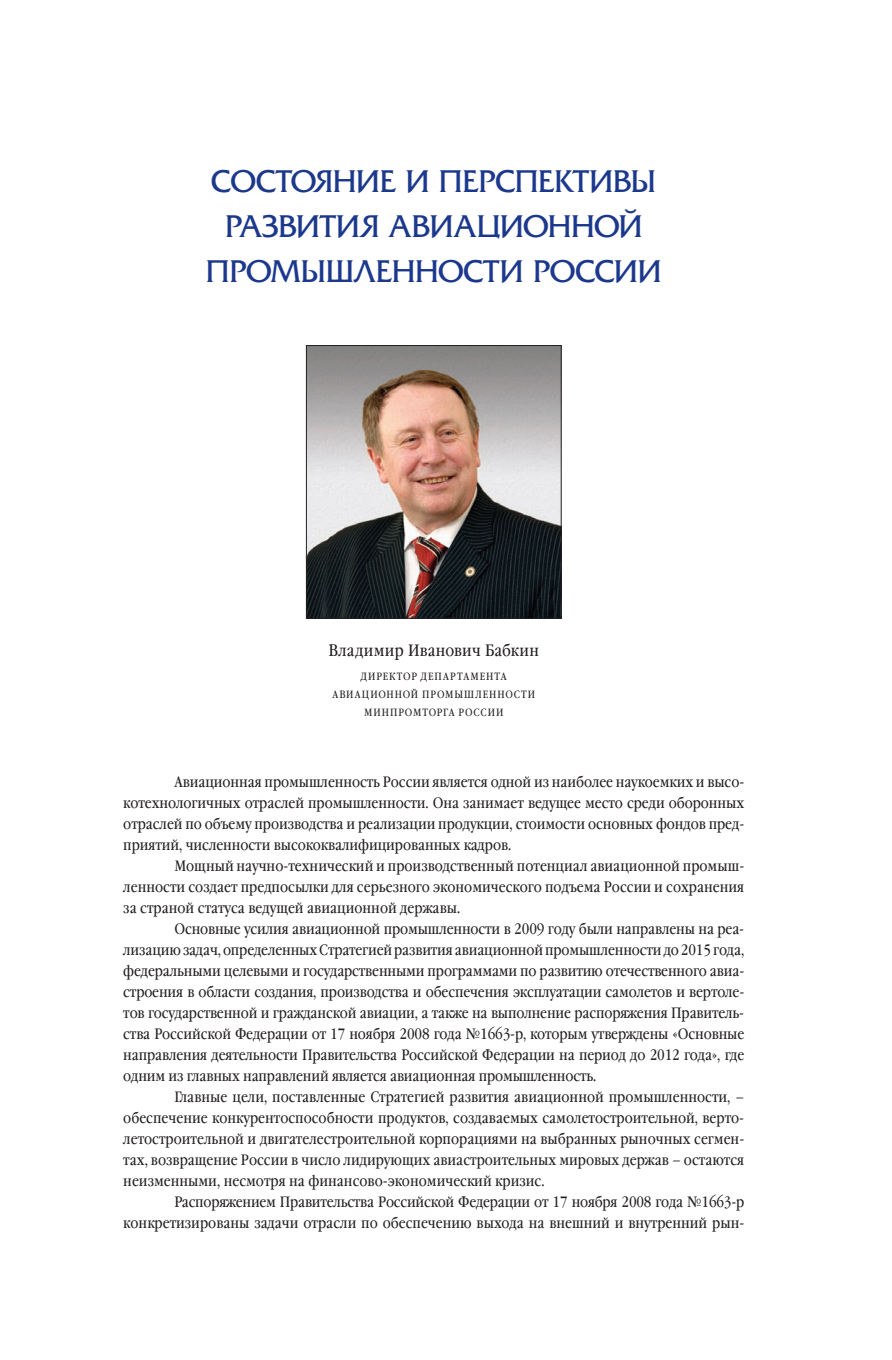
<style>
.page{position:relative;width:892px;height:1360px;background:#fff}
.page>*{position:absolute;margin:0;border:0;box-sizing:border-box;transform-origin:0 0}
.t1{font:33px/45px "AG Friquer";letter-spacing:-.015em;color:#1b388c;text-align:center}
.t2{font:16.5px "Garamond Book Narrow C";letter-spacing:.015em;color:#231f20}
.t3{font:15px/21px "Garamond Book Narrow C";letter-spacing:-.005em;color:#231f20;text-align:justify}
.t4{font:10.5px/18px "Garamond Book Narrow C";letter-spacing:.09em;color:#231f20;text-align:center}
</style>
<div class="page">
<img style="left:308px;top:347px;width:251px;height:269px">
<div style="left:306px;top:345px;width:255px;height:273px;border:1px solid #231f20"></div>
<h1 class="t1" style="left:206px;top:160px;width:457px">СОСТОЯНИЕ И ПЕРСПЕКТИВЫ<br>РАЗВИТИЯ АВИАЦИОННОЙ<br>ПРОМЫШЛЕННОСТИ РОССИИ</h1>
<p class="t2" style="left:328px;top:641px;width:212px">Владимир Иванович Бабкин</p>
<p class="t4" style="left:332px;top:667px;width:204px">ДИРЕКТОР ДЕПАРТАМЕНТА<br>АВИАЦИОННОЙ ПРОМЫшЛЕННОСТИ<br>МИНПРОМТОРГА РОССИИ</p>
<p class="t3" style="left:123px;top:771px;width:622px;text-indent:51px">Авиационная промышленность России является одной из наиболее наукоемких и высо&shy;котехнологичных отраслей промышленности. Она занимает ведущее место среди оборонных отраслей по объему производства и реализации продукции, стоимости основных фондов пред&shy;приятий, численности высококвалифицированных кадров.</p>
<p class="t3" style="left:123px;top:855px;width:622px;text-indent:51px">Мощный научно-технический и производственный потенциал авиационной промыш&shy;ленности создает предпосылки для серьезного экономического подъема России и сохранения за страной статуса ведущей авиационной державы.</p>
<p class="t3" style="left:123px;top:918px;width:622px;text-indent:51px">Основные усилия авиационной промышленности в 2009 году были направлены на реа&shy;лизацию задач, определенных Стратегией развития авиационной промышленности до 2015 года, федеральными целевыми и государственными программами по развитию отечественного авиа&shy;строения в области создания, производства и обеспечения эксплуатации самолетов и вертоле&shy;тов государственной и гражданской авиации, а также на выполнение распоряжения Правитель&shy;ства Российской Федерации от 17 ноября 2008 года №1663-р, которым утверждены «Основные направления деятельности Правительства Российской Федерации на период до 2012 года», где одним из главных направлений является авиационная промышленность.</p>
<p class="t3" style="left:123px;top:1086px;width:622px;text-indent:51px">Главные цели, поставленные Стратегией развития авиационной промышленности, – обеспечение конкурентоспособности продуктов, создаваемых самолетостроительной, верто&shy;летостроительной и двигателестроительной корпорациями на выбранных рыночных сегмен&shy;тах, возвращение России в число лидирующих авиастроительных мировых держав – остаются неизменными, несмотря на финансово-экономический кризис.</p>
<p class="t3" style="left:123px;top:1191px;width:622px;text-align:right">Распоряжением Правительства Российской Федерации от 17 ноября 2008 года №1663-р конкретизированы задачи отрасли по обеспечению выхода на внешний и внутренний рын-</p>
</div>
